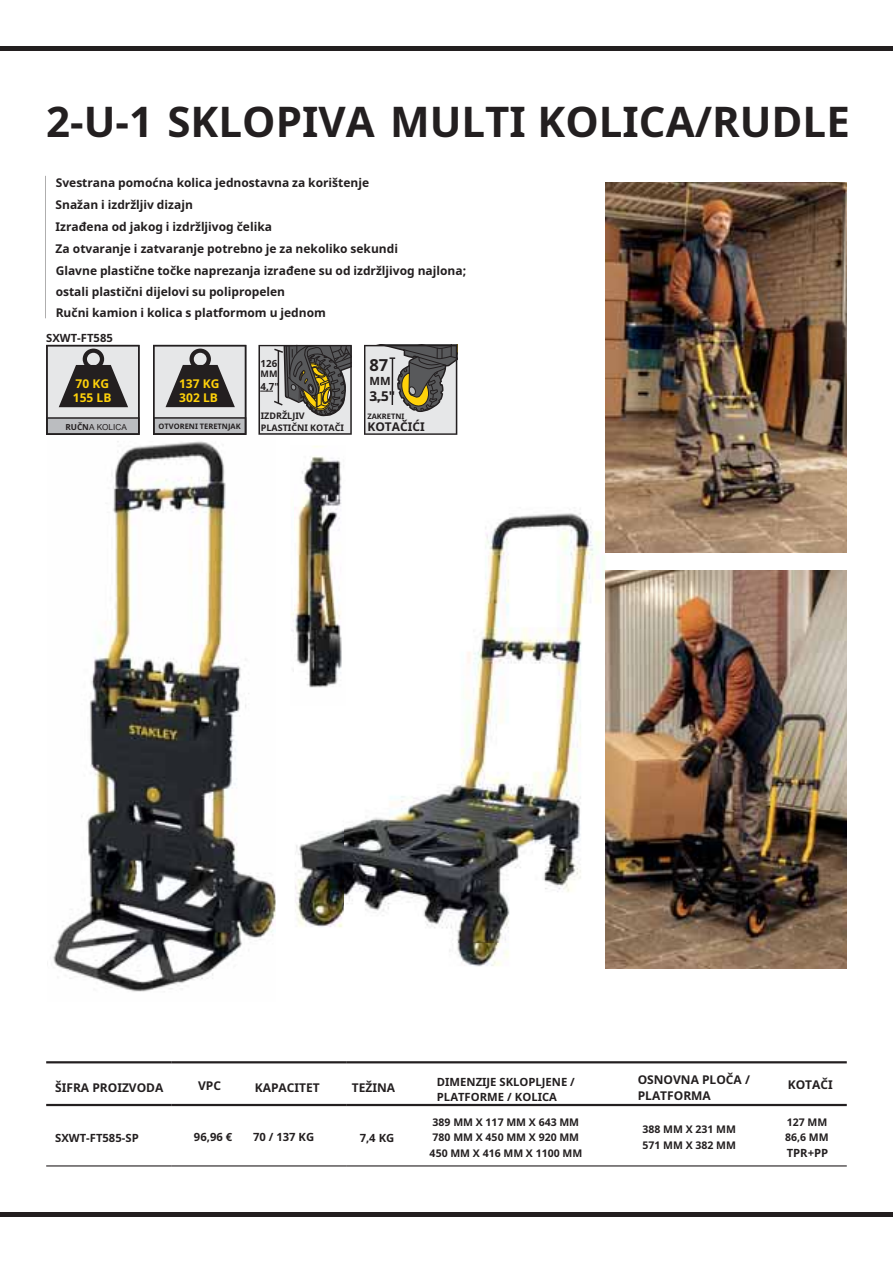
<style>
.page{position:relative;width:893px;height:1263px;background:#fff}
.page>*{position:absolute;margin:0;border:0;box-sizing:border-box;transform-origin:0 0}
.t1{font:700 42px "Noto Sans";color:#231f20}
.t2{font:700 16.5px "Noto Sans";color:#231f20}
.t3{font:700 13.5px "Noto Sans";color:#231f20}
.t4{font:700 12px/21.8px "Noto Sans";color:#231f20}
.t5{font:700 12px/14.7px "Noto Sans";color:#ffd20a}
.t6{font:700 11.25px/15.3px "Noto Sans";color:#231f20}
.t7{font:700 10.5px/15.6px "Noto Sans";color:#231f20}
.t8{font:700 9.75px "Noto Sans";color:#231f20}
.t9{font:700 9px/11.7px "Noto Sans";color:#231f20}
.t10{font:8.25px "Microsoft Sans Serif";color:#231f20}
.t11{font:700 7.5px "Noto Sans";color:#231f20}
.s1{font-family:"Noto Sans";font-weight:700}
</style>
<div class="page">
<hr style="left:1px;top:1213px;width:892px;height:4px;background:#231f20">
<hr style="left:1px;top:46px;width:892px;height:4px;background:#231f20">
<img style="left:343px;top:513px;width:291px;height:456px">
<img style="left:295px;top:829px;width:48px;height:99px">
<img style="left:605px;top:183px;width:242px;height:370px">
<img style="left:605px;top:571px;width:242px;height:397px">
<svg style="left:46px;top:1063px;width:801px;height:41px"></svg>
<svg style="left:46px;top:1106px;width:801px;height:1px"></svg>
<hr style="left:46px;top:1061px;width:126px;height:2px;background:#231f20">
<hr style="left:172px;top:1061px;width:174px;height:2px;background:#231f20">
<hr style="left:346px;top:1061px;width:501px;height:2px;background:#231f20">
<hr style="left:46px;top:1104px;width:126px;height:2px;background:#231f20">
<hr style="left:172px;top:1104px;width:174px;height:2px;background:#231f20">
<hr style="left:346px;top:1104px;width:501px;height:2px;background:#231f20">
<hr style="left:46px;top:1165px;width:126px;height:1px;background:#231f20">
<hr style="left:172px;top:1165px;width:174px;height:1px;background:#231f20">
<hr style="left:346px;top:1165px;width:501px;height:1px;background:#231f20">
<img style="left:291px;top:446px;width:51px;height:226px">
<img style="left:295px;top:485px;width:51px;height:221px">
<img style="left:53px;top:431px;width:222px;height:561px">
<svg style="left:153px;top:345px;width:93px;height:90px;background:#979697"></svg>
<svg style="left:46px;top:345px;width:94px;height:90px;background:#969596"></svg>
<svg style="left:259px;top:345px;width:93px;height:90px;background:#93918a"></svg>
<svg style="left:364px;top:345px;width:94px;height:90px;background:#a7a6a0"></svg>
<hr style="left:45px;top:176px;width:1px;height:142px;background:#231f20">
<h1 class="t1" style="left:46px;top:92px;width:805px">2-U-1 SKLOPIVA MULTI KOLICA/RUDLE</h1>
<p class="t4" style="left:56px;top:171px;width:412px">Svestrana pomoćna kolica jednostavna za korištenje<br>Snažan i izdržljiv dizajn<br>Izrađena od jakog i izdržljivog čelika<br>Za otvaranje i zatvaranje potrebno je za nekoliko sekundi<br>Glavne plastične točke naprezanja izrađene su od izdržljivog najlona; ostali plastični dijelovi su polipropelen<br>Ručni kamion i kolica s platformom u jednom</p>
<p class="t6" style="left:46px;top:330px;width:68px">SXWT-FT585</p>
<p class="t8" style="left:261px;top:356px;width:18px">126</p>
<p class="t8" style="left:261px;top:380px;width:20px">4,7"</p>
<h2 class="t2" style="left:369px;top:353px;width:20px">87</h2>
<p class="t9" style="left:261px;top:368px;width:18px">MM</p>
<p class="t6" style="left:369px;top:373px;width:23px">MM</p>
<p class="t3" style="left:369px;top:387px;width:27px">3,5"</p>
<p class="t5" style="left:73px;top:376px;width:40px">70 KG<br>155 LB</p>
<p class="t5" style="left:179px;top:376px;width:42px">137 KG<br>302 LB</p>
<p class="t9" style="left:261px;top:410px;width:85px">IZDRŽLJIV<br>PLASTIČNI KOTAČI</p>
<p class="t11" style="left:367px;top:411px;width:39px">ZAKRETNI</p>
<p class="t10" style="left:65px;top:423px;width:63px"><span class="s1">RUČN</span>A KOLICA</p>
<p class="t11" style="left:159px;top:421px;width:84px">OTVORENI TERETNJAK</p>
<p class="t4" style="left:367px;top:416px;width:59px">KOTAČIĆI</p>
<p class="t4" style="left:55px;top:1077px;width:110px">ŠIFRA PROIZVODA</p>
<p class="t4" style="left:198px;top:1074px;width:24px">VPC</p>
<p class="t4" style="left:255px;top:1076px;width:66px">KAPACITET</p>
<p class="t4" style="left:352px;top:1076px;width:45px">TEŽINA</p>
<p class="t4" style="left:638px;top:1071px;width:114px;line-height:16.4px">OSNOVNA PLOČA /<br>PLATFORMA</p>
<p class="t4" style="left:788px;top:1073px;width:47px">KOTAČI</p>
<p class="t7" style="left:430px;top:1114px;width:154px">389 MM X 117 MM X 643 MM<br>780 MM X 450 MM X 920 MM<br>450 MM X 416 MM X 1100 MM</p>
<p class="t7" style="left:785px;top:1114px;width:45px">127 MM<br>86,6 MM</p>
<p class="t6" style="left:437px;top:1074px;width:140px">DIMENZIJE SKLOPLJENE /<br>PLATFORME / KOLICA</p>
<p class="t7" style="left:642px;top:1121px;width:95px">388 MM X 231 MM<br>571 MM X 382 MM</p>
<p class="t6" style="left:55px;top:1130px;width:85px">SXWT-FT585-SP</p>
<p class="t6" style="left:194px;top:1129px;width:40px">96,96 €</p>
<p class="t6" style="left:253px;top:1129px;width:63px">70 / 137 KG</p>
<p class="t6" style="left:360px;top:1130px;width:36px">7,4 KG</p>
<p class="t6" style="left:787px;top:1145px;width:43px">TPR+PP</p>
</div>
